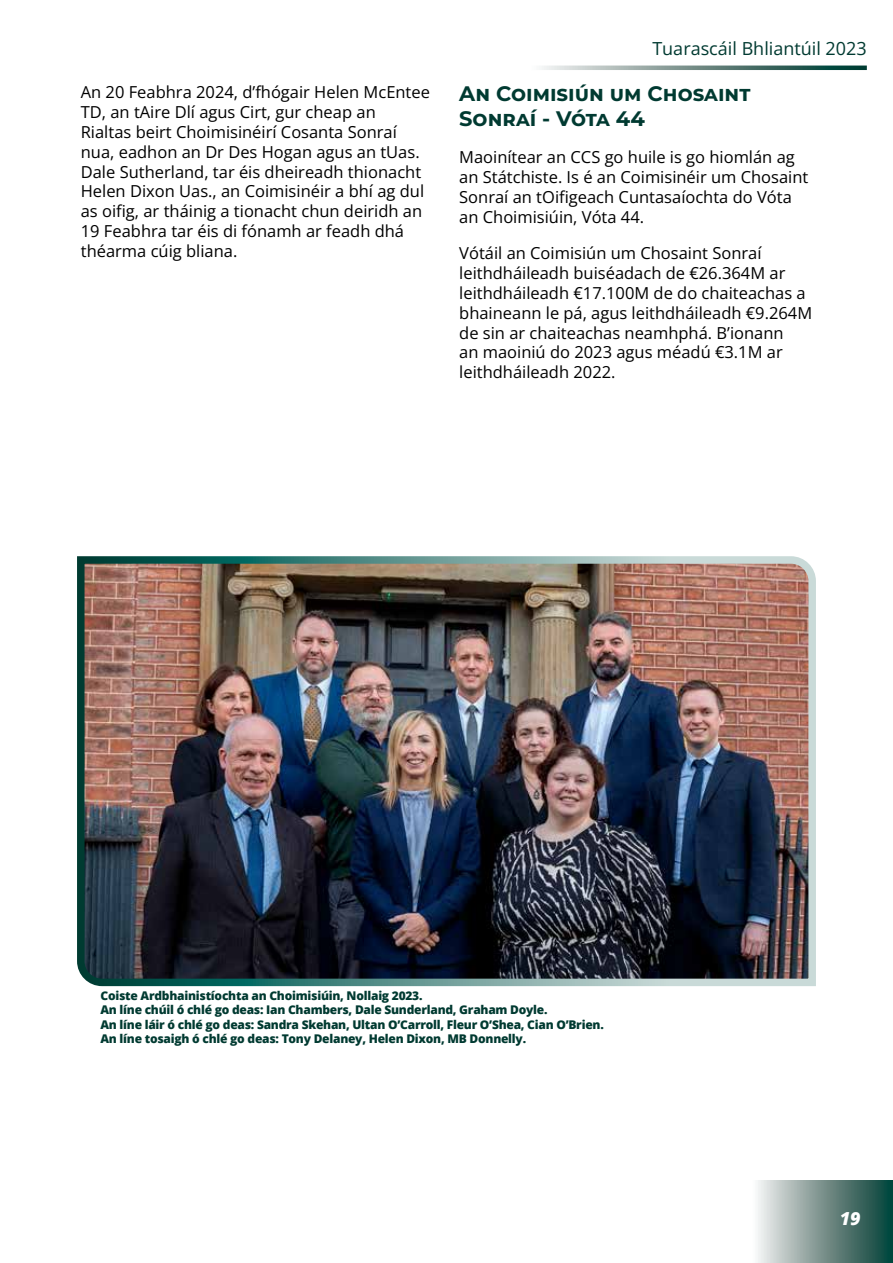
<style>
.page{position:relative;width:893px;height:1263px;background:#fff}
.page>*{position:absolute;margin:0;border:0;box-sizing:border-box;transform-origin:0 0}
.t1{font:700 21px/25.2px "Montserrat";color:#003a31}
.t2{font:18px "Open Sans";color:#003a31}
.t3{font:italic 800 18px "Open Sans";color:#fff}
.t4{font:16.5px/19.8px "Open Sans";color:#000}
.t5{font:800 12px/14.4px "Open Sans";letter-spacing:-.02em;color:#003a31}
</style>
<div class="page">
<svg style="left:542px;top:66px;width:325px;height:4px"></svg>
<svg style="left:758px;top:1180px;width:135px;height:83px;background:#76928d"></svg>
<img style="left:77px;top:556px;width:739px;height:431px">
<p class="t4" style="left:81px;top:82px;width:351px">An 20 Feabhra 2024, d’fhógair Helen McEntee<br>TD, an tAire Dlí agus Cirt, gur cheap an</p>
<p class="t4" style="left:81px;top:122px;width:318px">Rialtas beirt Choimisinéirí Cosanta Sonraí</p>
<p class="t4" style="left:81px;top:142px;width:340px">nua, eadhon an Dr Des Hogan agus an tUas.</p>
<p class="t4" style="left:81px;top:161px;width:342px">Dale Sutherland, tar éis dheireadh thionacht</p>
<p class="t4" style="left:81px;top:181px;width:345px">Helen Dixon Uas., an Coimisinéir a bhí ag dul as oifig, ar tháinig a tionacht chun deiridh an</p>
<p class="t4" style="left:81px;top:221px;width:325px">19 Feabhra tar éis di fónamh ar feadh dhá</p>
<p class="t4" style="left:81px;top:241px;width:158px">théarma cúig bliana.</p>
<p class="t2" style="left:652px;top:37px;width:216px">Tuarascáil Bhliantúil 2023</p>
<h3 class="t1" style="left:459px;top:80px;width:293px">An Coimisiún um Chosaint<br>Sonraí - Vóta 44</h3>
<p class="t4" style="left:459px;top:147px;width:351px">Maoinítear an CCS go huile is go hiomlán ag an Státchiste. Is é an Coimisinéir um Chosaint Sonraí an tOifigeach Cuntasaíochta do Vóta an Choimisiúin, Vóta 44.</p>
<p class="t4" style="left:459px;top:243px;width:304px">Vótáil an Coimisiún um Chosaint Sonraí</p>
<p class="t4" style="left:459px;top:263px;width:354px">leithdháileadh buiséadach de €26.364M ar leithdháileadh €17.100M de do chaiteachas a bhaineann le pá, agus leithdháileadh €9.264M de sin ar chaiteachas neamhphá. B’ionann<br>an maoiniú do 2023 agus méadú €3.1M ar</p>
<p class="t4" style="left:459px;top:362px;width:158px">leithdháileadh 2022.</p>
<p class="t5" style="left:100px;top:988px;width:505px">Coiste Ardbhainistíochta an Choimisiúin, Nollaig 2023.<br>An líne chúil ó chlé go deas: Ian Chambers, Dale Sunderland, Graham Doyle.<br>An líne láir ó chlé go deas: Sandra Skehan, Ultan O’Carroll, Fleur O’Shea, Cian O’Brien.<br>An líne tosaigh ó chlé go deas: Tony Delaney, Helen Dixon, MB Donnelly.</p>
<p class="t3" style="left:840px;top:1205px;width:22px">19</p>
</div>
